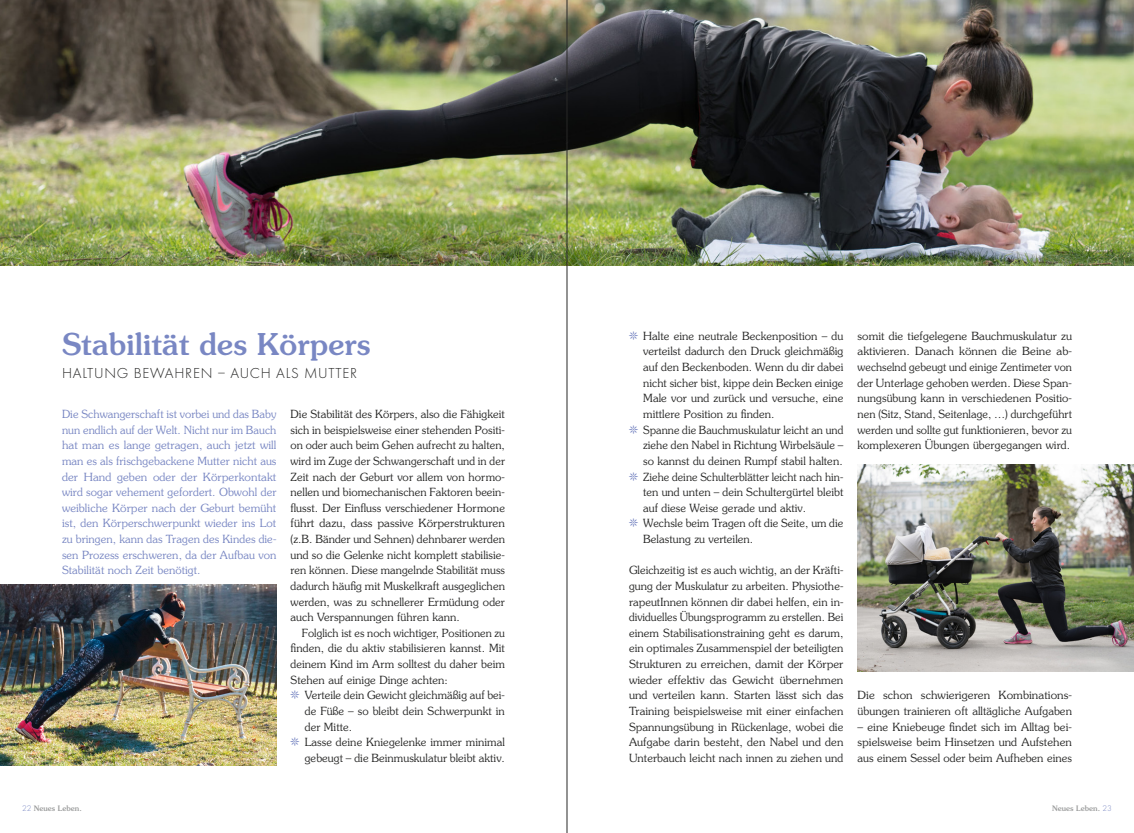
<style>
.page{position:relative;width:1134px;height:833px;background:#fff}
.page>*{position:absolute;margin:0;border:0;box-sizing:border-box;transform-origin:0 0}
.t1{font:500 30px "Souvenir Std";letter-spacing:.01em;color:#7987c3}
.t2{font:300 15px "Futura EF";letter-spacing:.05em;color:#282827}
.t3{font:300 11.25px/15.6px "Souvenir Std";letter-spacing:.005em;color:#282827;text-align:justify}
.t4{font:300 11.25px/15.6px "Souvenir Std";letter-spacing:.005em;color:#7987c3;text-align:justify}
.t5{font:500 7.5px "Souvenir Std";letter-spacing:.01em;color:#9c9d9d}
.s1{font-family:"Bluemchen";font-weight:400;font-size:12.5px;color:#7987c3}
.s2{font-family:"Futura";font-weight:300;color:#7987c3}
</style>
<div class="page">
<img style="left:0;top:0;width:1134px;height:266px">
<img style="left:0;top:584px;width:276px;height:181px">
<img style="left:857px;top:465px;width:277px;height:206px">
<hr style="left:567px;top:0;width:1px;height:833px;background:#282827">
<h1 class="t1" style="left:62px;top:326px;width:310px">Stabilität des Körpers</h1>
<h2 class="t2" style="left:62px;top:365px;width:297px">HALTUNG BEWAHREN – AUCH ALS MUTTER</h2>
<p class="t4" style="left:62px;top:406px;width:216px">Die Schwangerschaft ist vorbei und das Baby nun endlich auf der Welt. Nicht nur im Bauch hat man es lange getragen, auch jetzt will man es als frischgebackene Mutter nicht aus der Hand geben oder der Körperkontakt wird sogar vehement gefordert. Obwohl der weibliche Körper nach der Geburt bemüht ist, den Körperschwerpunkt wieder ins Lot zu bringen, kann das Tragen des Kindes die&shy;sen Prozess erschweren, da der Aufbau von Stabilität noch Zeit benötigt.</p>
<p class="t3" style="left:291px;top:406px;width:216px">Die Stabilität des Körpers, also die Fähigkeit sich in beispielsweise einer stehenden Positi&shy;on oder auch beim Gehen aufrecht zu halten, wird im Zuge der Schwangerschaft und in der Zeit nach der Geburt vor allem von hormo&shy;nellen und biomechanischen Faktoren beein&shy;flusst. Der Einfluss verschiedener Hormone führt dazu, dass passive Körperstrukturen (z.B. Bänder und Sehnen) dehnbarer werden und so die Gelenke nicht komplett stabilisie&shy;ren können. Diese mangelnde Stabilität muss dadurch häufig mit Muskelkraft ausgeglichen werden, was zu schnellerer Ermüdung oder auch Verspannungen führen kann.</p>
<p class="t3" style="left:302px;top:625px;width:205px">Folglich ist es noch wichtiger, Positionen zu</p>
<p class="t3" style="left:291px;top:640px;width:216px">finden, die du aktiv stabilisieren kannst. Mit</p>
<p class="t3" style="left:291px;top:656px;width:216px">deinem Kind im Arm solltest du daher beim</p>
<p class="t3" style="left:291px;top:672px;width:159px">Stehen auf einige Dinge achten:</p>
<p class="t3" style="left:291px;top:687px;width:216px"><span class="s1">B</span> Verteile dein Gewicht gleichmäßig auf bei-</p>
<p class="t3" style="left:305px;top:703px;width:202px">de Füße – so bleibt dein Schwerpunkt in</p>
<p class="t3" style="left:305px;top:719px;width:49px">der Mitte.</p>
<p class="t3" style="left:291px;top:734px;width:216px"><span class="s1">B</span> Lasse deine Kniegelenke immer minimal</p>
<p class="t3" style="left:305px;top:750px;width:202px">gebeugt – die Beinmuskulatur bleibt aktiv.</p>
<p class="t3" style="left:629px;top:328px;width:216px"><span class="s1">B</span> Halte eine neutrale Beckenposition – du</p>
<p class="t3" style="left:643px;top:344px;width:202px">verteilst dadurch den Druck gleichmäßig</p>
<p class="t3" style="left:643px;top:359px;width:202px">auf den Beckenboden. Wenn du dir dabei</p>
<p class="t3" style="left:643px;top:375px;width:202px">nicht sicher bist, kippe dein Becken einige</p>
<p class="t3" style="left:643px;top:390px;width:202px">Male vor und zurück und versuche, eine</p>
<p class="t3" style="left:643px;top:406px;width:133px">mittlere Position zu finden.</p>
<p class="t3" style="left:629px;top:422px;width:216px"><span class="s1">B</span> Spanne die Bauchmuskulatur leicht an und</p>
<p class="t3" style="left:643px;top:437px;width:202px">ziehe den Nabel in Richtung Wirbelsäule –</p>
<p class="t3" style="left:643px;top:453px;width:201px">so kannst du deinen Rumpf stabil halten.</p>
<p class="t3" style="left:629px;top:469px;width:216px"><span class="s1">B</span> Ziehe deine Schulterblätter leicht nach hin-</p>
<p class="t3" style="left:643px;top:484px;width:202px">ten und unten – dein Schultergürtel bleibt</p>
<p class="t3" style="left:643px;top:500px;width:165px">auf diese Weise gerade und aktiv.</p>
<p class="t3" style="left:629px;top:515px;width:216px"><span class="s1">B</span> Wechsle beim Tragen oft die Seite, um die</p>
<p class="t3" style="left:643px;top:531px;width:112px">Belastung zu verteilen.</p>
<p class="t3" style="left:629px;top:562px;width:216px">Gleichzeitig ist es auch wichtig, an der Kräfti&shy;gung der Muskulatur zu arbeiten. Physiothe&shy;rapeutInnen können dir dabei helfen, ein in&shy;dividuelles Übungsprogramm zu erstellen. Bei einem Stabilisationstraining geht es darum, ein optimales Zusammenspiel der beteiligten Strukturen zu erreichen, damit der Körper wieder effektiv das Gewicht übernehmen und verteilen kann. Starten lässt sich das Training beispielsweise mit einer einfachen Spannungsübung in Rückenlage, wobei die Aufgabe darin besteht, den Nabel und den Unterbauch leicht nach innen zu ziehen und</p>
<p class="t3" style="left:857px;top:328px;width:216px">somit die tiefgelegene Bauchmuskulatur zu aktivieren. Danach können die Beine ab&shy;wechselnd gebeugt und einige Zentimeter von der Unterlage gehoben werden. Diese Span&shy;nungsübung kann in verschiedenen Positio&shy;nen (Sitz, Stand, Seitenlage, …) durchgeführt werden und sollte gut funktionieren, bevor zu komplexeren Übungen übergegangen wird.</p>
<p class="t3" style="left:857px;top:687px;width:216px">Die schon schwierigeren Kombinations&shy;übungen trainieren oft alltägliche Aufgaben</p>
<p class="t3" style="left:857px;top:719px;width:216px">– eine Kniebeuge findet sich im Alltag bei&shy;spielsweise beim Hinsetzen und Aufstehen aus einem Sessel oder beim Aufheben eines</p>
<p class="t5" style="left:22px;top:803px;width:61px"><span class="s2">22</span> Neues Leben.</p>
<p class="t5" style="left:1052px;top:803px;width:61px">Neues Leben. <span class="s2">23</span></p>
</div>
